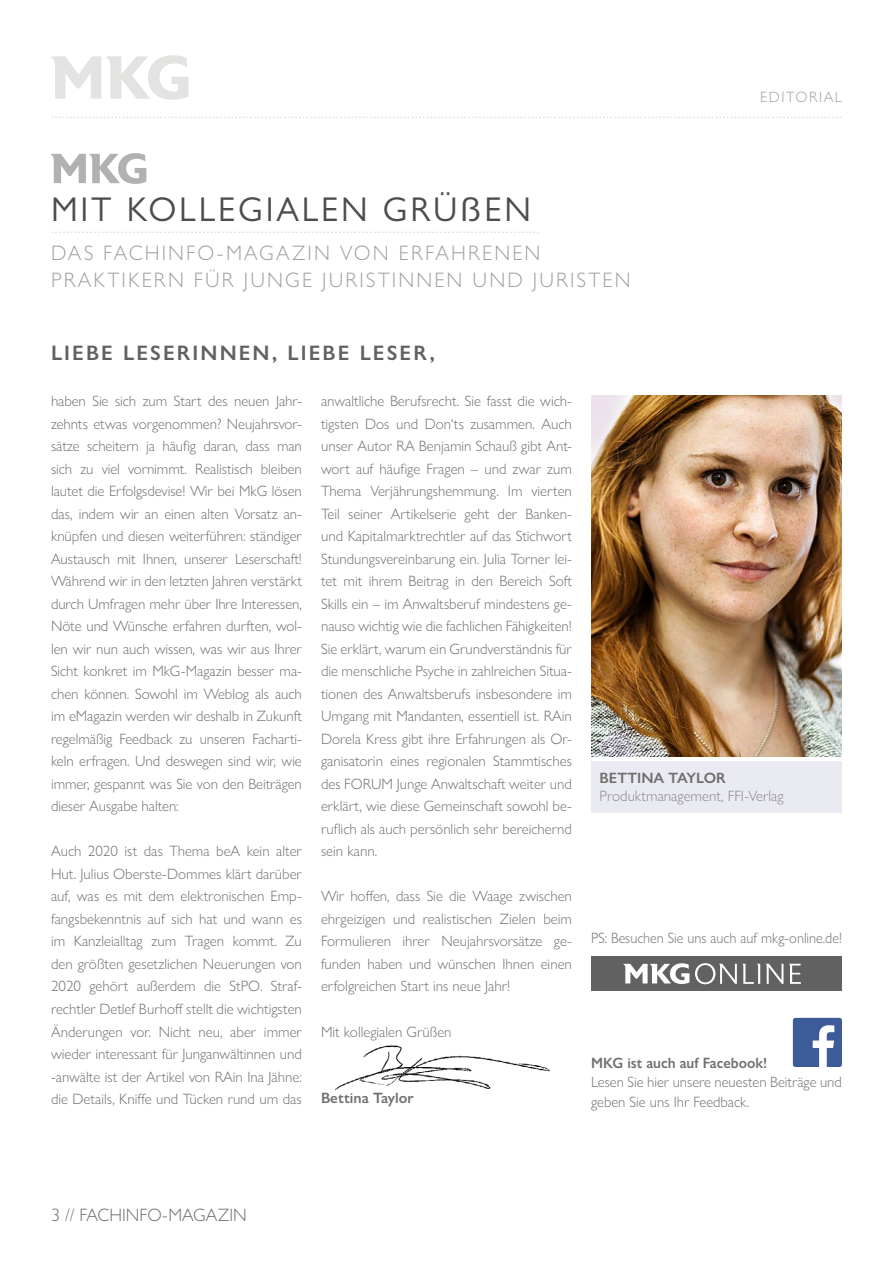
<style>
.page{position:relative;width:893px;height:1263px;background:#fff}
.page>*{position:absolute;margin:0;border:0;box-sizing:border-box;transform-origin:0 0}
.t1{font:34.5px "Gill Sans Nova";letter-spacing:.08em;color:#4d4d4d}
.t2{font:300 21px/27px "Gill Sans Nova";letter-spacing:.1em;color:#a0a0a0}
.t3{font:600 21px "Gill Sans Nova";letter-spacing:.1em;color:#616161}
.t4{font:300 18px "Gill Sans Nova";color:#6f6f6f}
.t5{font:300 15px/22.5px "Gill Sans Nova";color:#6f6f6f;text-align:justify}
.t6{font:300 15px "Gill Sans Nova";color:#6f6f6f;scale:.96 1}
.t7{font:300 15px "Gill Sans Nova";color:#878787}
.t8{font:600 15px "Gill Sans Nova";color:#6f6f6f;scale:.96 1}
.t9{font:600 15px "Gill Sans Nova";color:#706f6f}
.t10{font:600 15px "Gill Sans Nova";color:#6f6f6f}
.t11{font:300 15px "Gill Sans Nova";letter-spacing:.1em;color:#a0a0a0}
.t12{font:13.5px "Gill Sans Nova";color:#d2d2d2}
</style>
<div class="page">
<div style="left:591px;top:761px;width:251px;height:51px;background:#eaebf2"></div>
<svg style="left:51px;top:55px;width:138px;height:45px"></svg>
<svg style="left:51px;top:153px;width:95px;height:31px"></svg>
<div style="left:793px;top:1018px;width:49px;height:49px;background:#3e5b99;border-radius:3px"></div>
<svg style="left:813px;top:1025px;width:21px;height:42px"></svg>
<img style="left:591px;top:395px;width:251px;height:362px">
<div style="left:591px;top:957px;width:251px;height:34px;background:#616161"></div>
<svg style="left:623px;top:963px;width:66px;height:21px"></svg>
<svg style="left:695px;top:963px;width:106px;height:21px"></svg>
<img style="left:335px;top:1045px;width:215px;height:46px">
<p class="t11" style="left:760px;top:88px;width:83px">EDITORIAL</p>
<p class="t12" style="left:51px;top:105px;width:792px">...................................................................................................................................................................................................................</p>
<h1 class="t1" style="left:51px;top:188px;width:482px">MIT KOLLEGIALEN GRÜßEN</h1>
<p class="t12" style="left:51px;top:220px;width:490px">..............................................................................................................................</p>
<h2 class="t2" style="left:51px;top:239px;width:581px">DAS FACHINFO-MAGAZIN VON ERFAHRENEN<br>PRAKTIKERN FÜR JUNGE JURISTINNEN UND JURISTEN</h2>
<h2 class="t3" style="left:51px;top:340px;width:385px">LIEBE LESERINNEN, LIEBE LESER,</h2>
<p class="t5" style="left:51px;top:390px;width:252px">haben Sie sich zum Start des neuen Jahr&shy;zehnts etwas vorgenommen? Neujahrsvor&shy;sätze scheitern ja häufig daran, dass man sich zu viel vornimmt. Realistisch bleiben lautet die Erfolgsdevise! Wir bei MkG lösen das, indem wir an einen alten Vorsatz an&shy;knüpfen und diesen weiterführen: ständiger Austausch mit Ihnen, unserer Leserschaft!<br>Während wir in den letzten Jahren verstärkt durch Umfragen mehr über Ihre Interessen, Nöte und Wünsche erfahren durften, wol&shy;len wir nun auch wissen, was wir aus Ihrer Sicht konkret im MkG-Magazin besser ma&shy;chen können. Sowohl im Weblog als auch im eMagazin werden wir deshalb in Zukunft regelmäßig Feedback zu unseren Facharti&shy;keln erfragen. Und deswegen sind wir, wie immer, gespannt was Sie von den Beiträgen dieser Ausgabe halten:</p>
<p class="t5" style="left:51px;top:840px;width:252px">Auch 2020 ist das Thema beA kein alter Hut. Julius Oberste-Dommes klärt darüber auf, was es mit dem elektronischen Emp&shy;fangsbekenntnis auf sich hat und wann es im Kanzleialltag zum Tragen kommt. Zu den größten gesetzlichen Neuerungen von 2020 gehört außerdem die StPO. Straf&shy;rechtler Detlef Burhoff stellt die wichtigsten Änderungen vor. Nicht neu, aber immer wieder interessant für Junganwältinnen und -anwälte ist der Artikel von RAin Ina Jähne: die Details, Kniffe und Tücken rund um das</p>
<p class="t5" style="left:321px;top:390px;width:252px">anwaltliche Berufsrecht. Sie fasst die wich&shy;tigsten Dos und Don‘ts zusammen. Auch unser Autor RA Benjamin Schauß gibt Ant&shy;wort auf häufige Fragen – und zwar zum Thema Verjährungshemmung. Im vierten Teil seiner Artikelserie geht der Banken&shy;und Kapitalmarktrechtler auf das Stichwort Stundungsvereinbarung ein. Julia Torner lei&shy;tet mit ihrem Beitrag in den Bereich Soft Skills ein – im Anwaltsberuf mindestens ge&shy;nauso wichtig wie die fachlichen Fähigkeiten!<br>Sie erklärt, warum ein Grundverständnis für die menschliche Psyche in zahlreichen Situa&shy;tionen des Anwaltsberufs insbesondere im Umgang mit Mandanten, essentiell ist. RAin Dorela Kress gibt ihre Erfahrungen als Or&shy;ganisatorin eines regionalen Stammtisches des FORUM Junge Anwaltschaft weiter und erklärt, wie diese Gemeinschaft sowohl be&shy;ruflich als auch persönlich sehr bereichernd sein kann.</p>
<p class="t5" style="left:321px;top:885px;width:252px">Wir hoffen, dass Sie die Waage zwischen ehrgeizigen und realistischen Zielen beim Formulieren ihrer Neujahrsvorsätze ge&shy;funden haben und wünschen Ihnen einen erfolgreichen Start ins neue Jahr!</p>
<p class="t5" style="left:321px;top:1020px;width:132px">Mit kollegialen Grüßen</p>
<p class="t10" style="left:321px;top:1089px;width:94px">Bettina Taylor</p>
<p class="t9" style="left:600px;top:768px;width:128px">BETTINA TAYLOR</p>
<p class="t7" style="left:600px;top:786px;width:186px">Produktmanagement, FFI-Verlag</p>
<p class="t6" style="left:591px;top:929px;width:263px">PS: Besuchen Sie uns auch auf mkg-online.de!</p>
<p class="t8" style="left:591px;top:1053px;width:185px">MKG ist auch auf Facebook!</p>
<p class="t5" style="left:591px;top:1072px;width:252px;line-height:19.5px">Lesen Sie hier unsere neuesten Beiträge und geben Sie uns Ihr Feedback.</p>
<p class="t4" style="left:51px;top:1204px;width:197px">3 // FACHINFO-MAGAZIN</p>
</div>
